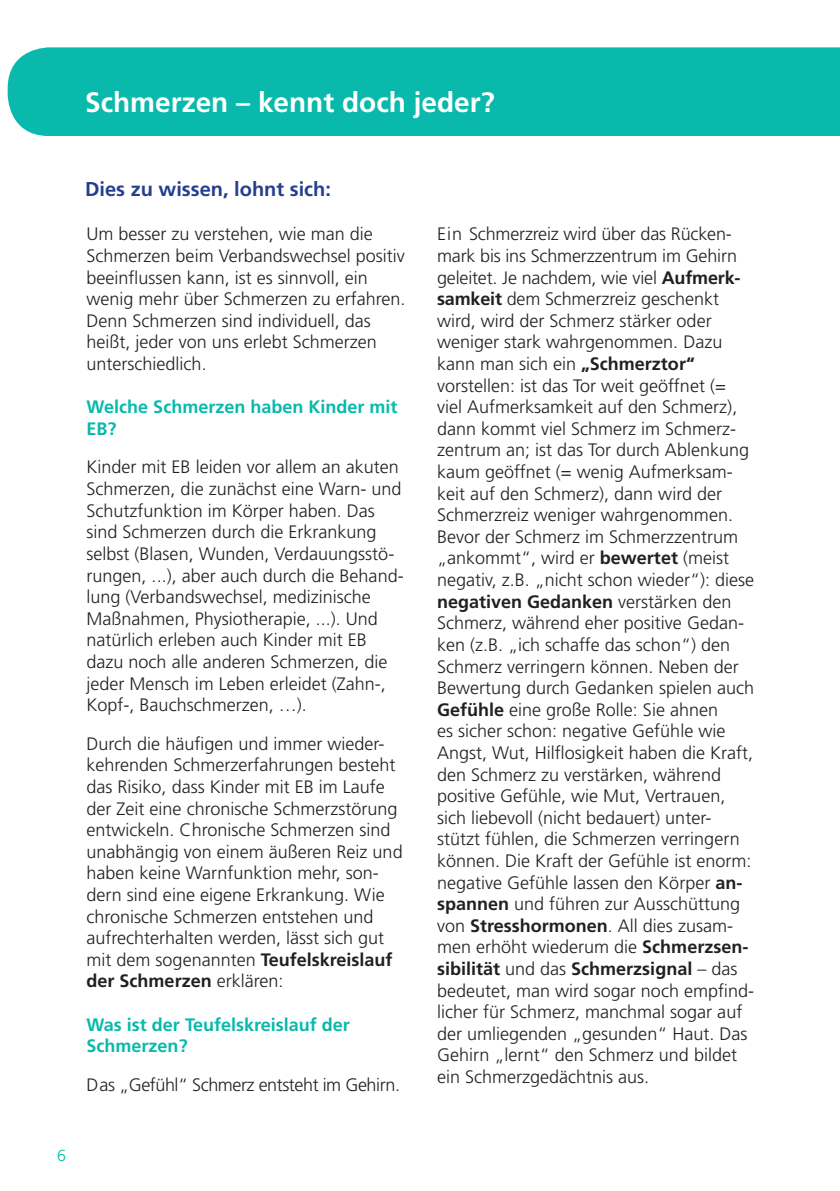
<style>
.page{position:relative;width:840px;height:1191px;background:#fff}
.page>*{position:absolute;margin:0;border:0;box-sizing:border-box;transform-origin:0 0}
.t1{font:700 28px "Frutiger LT Std";color:#fff}
.t2{font:700 20px "Frutiger LT Std";color:#253f8e}
.t3{font:300 18px/21.6px "Frutiger LT Std";color:#231f20}
.t4{font:700 18px/21.6px "Frutiger LT Std";color:#08b9ac}
.t5{font:300 18px "Frutiger LT Std";letter-spacing:-.025em;color:#231f20}
.t6{font:300 16px "Frutiger LT Std";color:#08b9ac}
.s1{font-weight:700}
</style>
<div class="page">
<div style="left:7px;top:47px;width:832px;height:89px;background:#08b9ac"></div>
<h1 class="t1" style="left:85px;top:86px;width:411px">Schmerzen – kennt doch jeder?</h1>
<p class="t2" style="left:85px;top:178px;width:247px">Dies zu wissen, lohnt sich:</p>
<p class="t3" style="left:86px;top:224px;width:320px">Um besser zu verstehen, wie man die Schmerzen beim Verbandswechsel positiv beeinflussen kann, ist es sinnvoll, ein wenig mehr über Schmerzen zu erfahren.<br>Denn Schmerzen sind individuell, das heißt, jeder von uns erlebt Schmerzen unterschiedlich.</p>
<p class="t4" style="left:86px;top:396px;width:312px">Welche Schmerzen haben Kinder mit<br>EB?</p>
<p class="t3" style="left:86px;top:457px;width:318px">Kinder mit EB leiden vor allem an akuten Schmerzen, die zunächst eine Warn- und Schutzfunktion im Körper haben. Das sind Schmerzen durch die Erkrankung selbst (Blasen, Wunden, Verdauungsstö&shy;rungen, ...), aber auch durch die Behand&shy;lung (Verbandswechsel, medizinische Maßnahmen, Physiotherapie, ...). Und natürlich erleben auch Kinder mit EB dazu noch alle anderen Schmerzen, die jeder Mensch im Leben erleidet (Zahn-, Kopf-, Bauchschmerzen, …).</p>
<p class="t3" style="left:86px;top:733px;width:317px">Durch die häufigen und immer wieder&shy;kehrenden Schmerzerfahrungen besteht das Risiko, dass Kinder mit EB im Laufe der Zeit eine chronische Schmerzstörung entwickeln. Chronische Schmerzen sind unabhängig von einem äußeren Reiz und haben keine Warnfunktion mehr, son&shy;dern sind eine eigene Erkrankung. Wie chronische Schmerzen entstehen und aufrechterhalten werden, lässt sich gut mit dem sogenannten <span class="s1">Teufelskreislauf der Schmerzen</span> erklären:</p>
<p class="t4" style="left:86px;top:1013px;width:265px">Was ist der Teufelskreislauf der<br>Schmerzen?</p>
<p class="t5" style="left:86px;top:1074px;width:315px">Das „Gefühl“ Schmerz entsteht im Gehirn.</p>
<p class="t6" style="left:57px;top:1146px;width:10px">6</p>
<p class="t3" style="left:437px;top:224px;width:318px">Ein Schmerzreiz wird über das Rücken&shy;mark bis ins Schmerzzentrum im Gehirn geleitet. Je nachdem, wie viel <span class="s1">Aufmerk&shy;samkeit</span> dem Schmerzreiz geschenkt wird, wird der Schmerz stärker oder weniger stark wahrgenommen. Dazu kann man sich ein <span class="s1">„Schmerztor“ </span>vorstellen: ist das Tor weit geöffnet (= viel Aufmerksamkeit auf den Schmerz), dann kommt viel Schmerz im Schmerz&shy;zentrum an; ist das Tor durch Ablenkung kaum geöffnet (= wenig Aufmerksam&shy;keit auf den Schmerz), dann wird der Schmerzreiz weniger wahrgenommen.<br>Bevor der Schmerz im Schmerzzentrum „ankommt“, wird er <span class="s1">bewertet</span> (meist negativ, z.B. „nicht schon wieder“): diese <span class="s1">negativen Gedanken</span> verstärken den Schmerz, während eher positive Gedan&shy;ken (z.B. „ich schaffe das schon“) den Schmerz verringern können. Neben der Bewertung durch Gedanken spielen auch <span class="s1">Gefühle</span> eine große Rolle: Sie ahnen<br>es sicher schon: negative Gefühle wie Angst, Wut, Hilflosigkeit haben die Kraft, den Schmerz zu verstärken, während positive Gefühle, wie Mut, Vertrauen, sich liebevoll (nicht bedauert) unter&shy;stützt fühlen, die Schmerzen verringern können. Die Kraft der Gefühle ist enorm: negative Gefühle lassen den Körper <span class="s1">an&shy;spannen</span> und führen zur Ausschüttung von <span class="s1">Stresshormonen</span>. All dies zusam&shy;men erhöht wiederum die <span class="s1">Schmerzsen&shy;sibilität</span> und das <span class="s1">Schmerzsignal</span> – das bedeutet, man wird sogar noch empfind&shy;licher für Schmerz, manchmal sogar auf der umliegenden „gesunden“ Haut. Das Gehirn „lernt“ den Schmerz und bildet ein Schmerzgedächtnis aus.</p>
</div>
